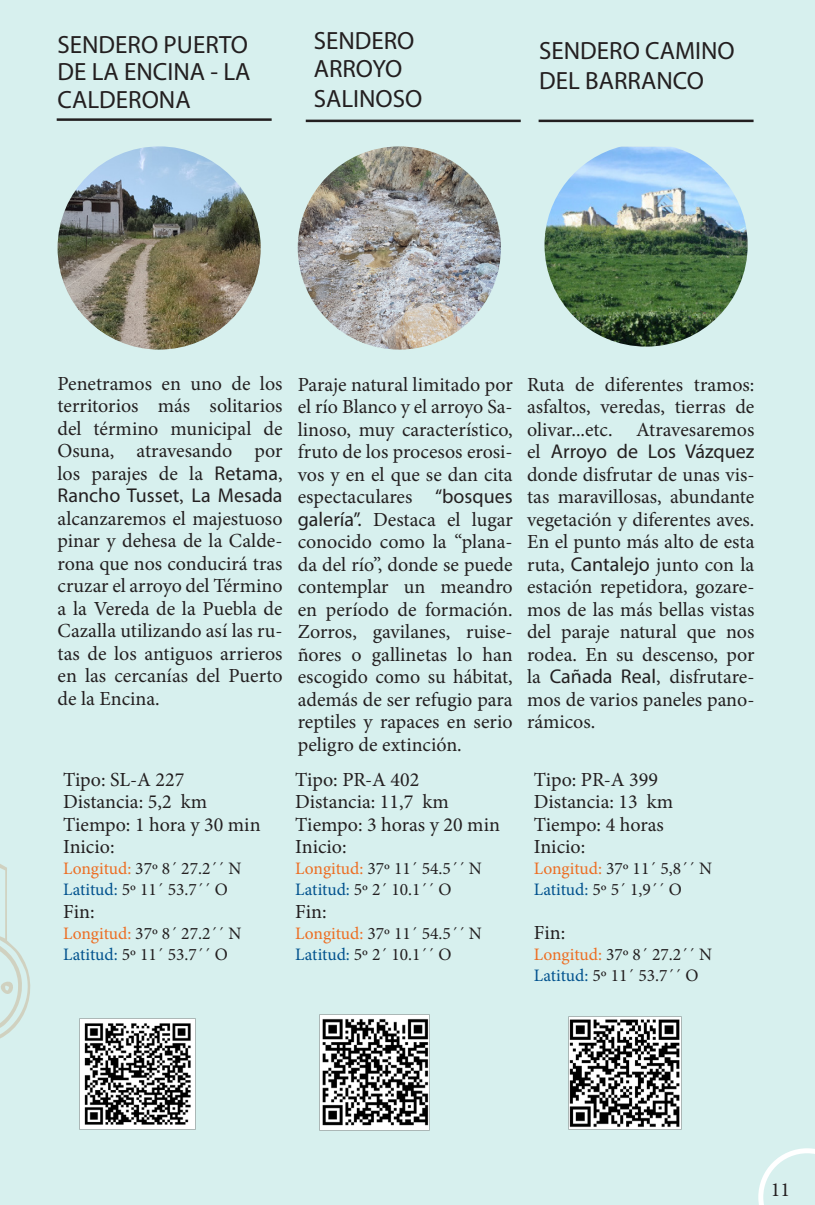
<style>
.page{position:relative;width:815px;height:1205px;background:#d7f0ee}
.page>*{position:absolute;margin:0;border:0;box-sizing:border-box;transform-origin:0 0}
.t1{font:25px/30px "Myriad Pro";color:#231f20}
.t2{font:20px/22.5px "Minion Pro";color:#231f20;text-align:justify}
.t3{font:17.5px "Minion Pro";color:#231f20}
.s1{font-family:"Myriad Pro"}
.s2{color:#ed6e23}
.s3{color:#01528e}
</style>
<div class="page">
<hr style="left:57px;top:118px;width:215px;height:3px;background:#231f20">
<img style="left:58px;top:146px;width:203px;height:204px;border-radius:102px">
<svg style="left:758px;top:1148px;width:57px;height:57px"></svg>
<img style="left:544px;top:146px;width:204px;height:201px">
<hr style="left:306px;top:120px;width:215px;height:2px;background:#231f20">
<hr style="left:539px;top:120px;width:215px;height:2px;background:#231f20">
<img style="left:298px;top:146px;width:203px;height:204px;border-radius:102px">
<svg style="left:0;top:864px;width:31px;height:175px"></svg>
<img style="left:320px;top:1015px;width:109px;height:115px">
<img style="left:569px;top:1016px;width:113px;height:114px">
<img style="left:80px;top:1018px;width:116px;height:112px">
<p class="t1" style="left:58px;top:29px;width:192px">SENDERO PUERTO</p>
<p class="t1" style="left:58px;top:57px;width:194px">DE LA ENCINA - LA</p>
<p class="t1" style="left:58px;top:84px;width:135px">CALDERONA</p>
<p class="t1" style="left:314px;top:25px;width:102px">SENDERO</p>
<p class="t1" style="left:314px;top:53px;width:90px">ARROYO</p>
<p class="t1" style="left:314px;top:83px;width:110px">SALINOSO</p>
<p class="t1" style="left:539px;top:36px;width:197px">SENDERO CAMINO<br>DEL BARRANCO</p>
<p class="t2" style="left:58px;top:372px;width:227px">Penetramos en uno de los territorios más solitarios del término municipal de Osuna, atravesando por los parajes de la <span class="s1">Retama</span>, <span class="s1">Rancho Tusset</span>, <span class="s1">La Mesada </span>alcanzaremos el majestuoso pinar y dehesa de la Calde&shy;rona que nos conducirá tras cruzar el arroyo del Término a la Vereda de la Puebla de Cazalla utilizando así las ru&shy;tas de los antiguos arrieros en las cercanías del Puerto de la Encina.</p>
<p class="t2" style="left:63px;top:768px;width:123px">Tipo: SL-A 227</p>
<p class="t2" style="left:63px;top:791px;width:145px">Distancia: 5,2 km</p>
<p class="t2" style="left:63px;top:813px;width:199px">Tiempo: 1 hora y 30 min</p>
<p class="t2" style="left:63px;top:836px;width:53px">Inicio:</p>
<p class="t3" style="left:63px;top:857px;width:180px"><span class="s2">Longitud:</span> 37º 8´ 27.2´´ N</p>
<p class="t3" style="left:63px;top:878px;width:166px"><span class="s3">Latitud:</span> 5º 11´ 53.7´´ O</p>
<p class="t2" style="left:63px;top:900px;width:33px">Fin:</p>
<p class="t3" style="left:63px;top:921px;width:180px"><span class="s2">Longitud:</span> 37º 8´ 27.2´´ N</p>
<p class="t3" style="left:63px;top:942px;width:166px"><span class="s3">Latitud:</span> 5º 11´ 53.7´´ O</p>
<p class="t2" style="left:298px;top:373px;width:216px">Paraje natural limitado por el río Blanco y el arroyo Sa&shy;linoso, muy característico, fruto de los procesos erosi&shy;vos y en el que se dan cita espectaculares <span class="s1">“bosques galería”.</span> Destaca el lugar conocido como la “plana&shy;da del río”, donde se puede contemplar un meandro en período de formación.<br>Zorros, gavilanes, ruise&shy;ñores o gallinetas lo han escogido como su hábitat, además de ser refugio para reptiles y rapaces en serio peligro de extinción.</p>
<p class="t2" style="left:295px;top:768px;width:126px">Tipo: PR-A 402</p>
<p class="t2" style="left:295px;top:791px;width:155px">Distancia: 11,7 km</p>
<p class="t2" style="left:295px;top:813px;width:206px">Tiempo: 3 horas y 20 min</p>
<p class="t2" style="left:295px;top:836px;width:53px">Inicio:</p>
<p class="t3" style="left:295px;top:857px;width:188px"><span class="s2">Longitud:</span> 37º 11´ 54.5´´ N</p>
<p class="t3" style="left:295px;top:878px;width:158px"><span class="s3">Latitud:</span> 5º 2´ 10.1´´ O</p>
<p class="t2" style="left:295px;top:900px;width:33px">Fin:</p>
<p class="t3" style="left:295px;top:921px;width:188px"><span class="s2">Longitud:</span> 37º 11´ 54.5´´ N</p>
<p class="t3" style="left:295px;top:942px;width:158px"><span class="s3">Latitud:</span> 5º 2´ 10.1´´ O</p>
<p class="t2" style="left:527px;top:373px;width:229px">Ruta de diferentes tramos: asfaltos, veredas, tierras de olivar...etc. Atravesaremos el <span class="s1">Arroyo de Los Vázquez </span>donde disfrutar de unas vis&shy;tas maravillosas, abundante vegetación y diferentes aves.<br>En el punto más alto de esta ruta, <span class="s1">Cantalejo</span> junto con la estación repetidora, gozare&shy;mos de las más bellas vistas del paraje natural que nos rodea. En su descenso, por la <span class="s1">Cañada Real</span>, disfrutare&shy;mos de varios paneles pano&shy;rámicos.</p>
<p class="t2" style="left:534px;top:768px;width:126px">Tipo: PR-A 399</p>
<p class="t2" style="left:534px;top:791px;width:141px">Distancia: 13 km</p>
<p class="t2" style="left:534px;top:813px;width:132px">Tiempo: 4 horas</p>
<p class="t2" style="left:534px;top:836px;width:53px">Inicio:</p>
<p class="t3" style="left:534px;top:857px;width:180px"><span class="s2">Longitud:</span> 37º 11´ 5,8´´ N</p>
<p class="t3" style="left:534px;top:878px;width:150px"><span class="s3">Latitud:</span> 5º 5´ 1,9´´ O</p>
<p class="t2" style="left:534px;top:921px;width:33px">Fin:</p>
<p class="t3" style="left:534px;top:942px;width:180px"><span class="s2">Longitud:</span> 37º 8´ 27.2´´ N</p>
<p class="t3" style="left:534px;top:963px;width:166px"><span class="s3">Latitud:</span> 5º 11´ 53.7´´ O</p>
<p class="t2" style="left:771px;top:1178px;width:21px">11</p>
</div>
